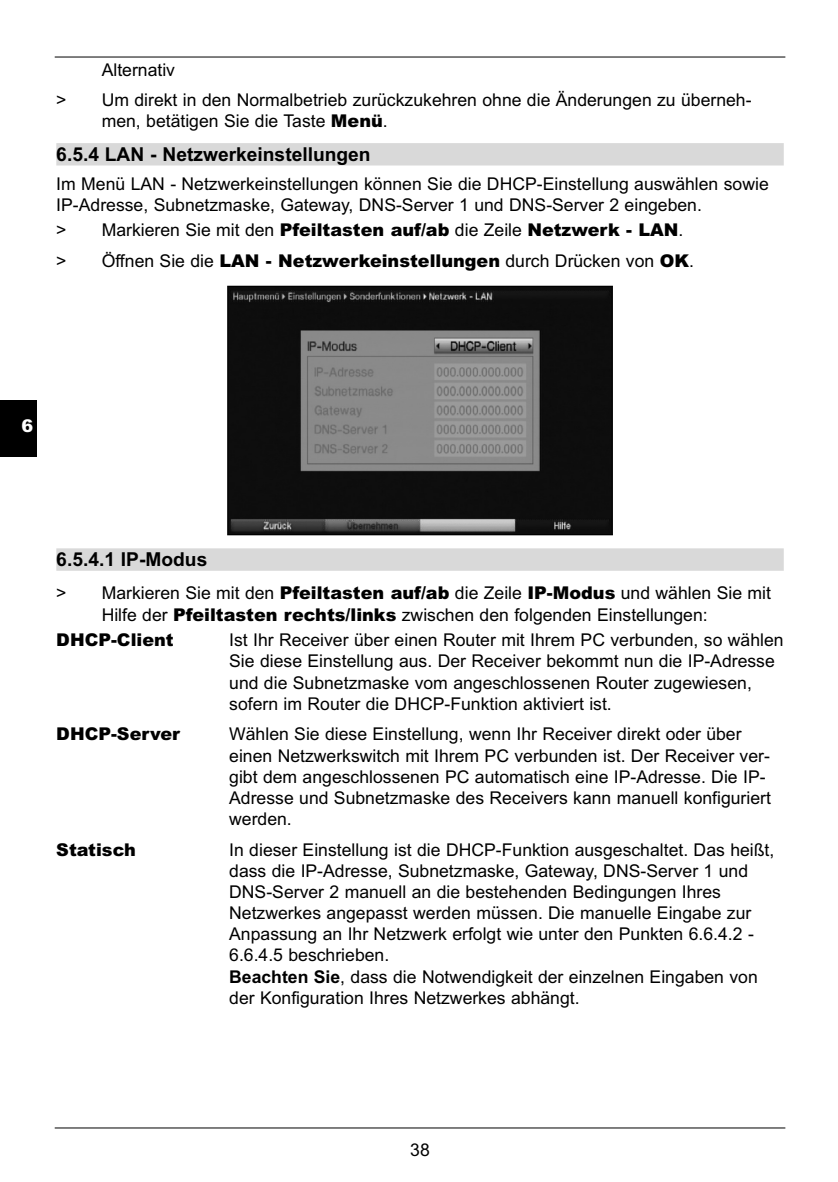
<style>
.page{position:relative;width:838px;height:1182px;background:#fff}
.page>*{position:absolute;margin:0;border:0;box-sizing:border-box;transform-origin:0 0}
.t1{font:700 19.2px "Arial";color:#000}
.t2{font:17.6px/21.2px "Arial";color:#000}
.t3{font:900 17.6px "Arial";color:#000}
.t4{font:900 17.6px "Arial";color:#fff}
.s1{font-weight:900}
.s2{font-weight:700}
</style>
<div class="page">
<div style="left:56px;top:143px;width:727px;height:22px;background:#d9d9d9"></div>
<div style="left:56px;top:548px;width:727px;height:22px;background:#d9d9d9"></div>
<img style="left:229px;top:288px;width:382px;height:245px">
<div style="left:227px;top:286px;width:386px;height:249px;border:1px solid #000"></div>
<hr style="left:55px;top:57px;width:730px;height:1px;background:#000">
<hr style="left:55px;top:1127px;width:730px;height:1px;background:#000">
<div style="left:0;top:399px;width:37px;height:57px;background:#000"></div>
<p class="t2" style="left:56px;top:56px;width:696px;line-height:30.2px;text-indent:45px">Alternativ<br>&gt; Um direkt in den Normalbetrieb zurückzukehren ohne die Änderungen zu überneh-</p>
<p class="t2" style="left:102px;top:112px;width:287px">men, betätigen Sie die Taste <span class="s1">Menü</span>.</p>
<p class="t1" style="left:56px;top:147px;width:316px">6.5.4 LAN - Netzwerkeinstellungen</p>
<p class="t2" style="left:56px;top:175px;width:714px">Im Menü LAN - Netzwerkeinstellungen können Sie die DHCP-Einstellung auswählen sowie<br>IP-Adresse, Subnetzmaske, Gateway, DNS-Server 1 und DNS-Server 2 eingeben.</p>
<p class="t2" style="left:56px;top:217px;width:639px;line-height:30.2px">&gt; Markieren Sie mit den <span class="s1">Pfeiltasten auf/ab</span> die Zeile <span class="s1">Netzwerk - LAN</span>. &gt; Öffnen Sie die <span class="s1">LAN - Netzwerkeinstellungen</span> durch Drücken von <span class="s1">OK</span>.</p>
<p class="t4" style="left:22px;top:420px;width:13px">6</p>
<p class="t1" style="left:56px;top:552px;width:152px">6.5.4.1 IP-Modus</p>
<p class="t2" style="left:102px;top:584px;width:670px;text-indent:-45px">&gt; Markieren Sie mit den <span class="s1">Pfeiltasten auf/ab</span> die Zeile <span class="s1">IP-Modus</span> und wählen Sie mit<br>Hilfe der <span class="s1">Pfeiltasten rechts/links</span> zwischen den folgenden Einstellungen:</p>
<p class="t3" style="left:56px;top:633px;width:119px">DHCP-Client</p>
<p class="t2" style="left:229px;top:631px;width:556px">Ist Ihr Receiver über einen Router mit Ihrem PC verbunden, so wählen Sie diese Einstellung aus. Der Receiver bekommt nun die IP-Adresse und die Subnetzmaske vom angeschlossenen Router zugewiesen, sofern im Router die DHCP-Funktion aktiviert ist.</p>
<p class="t3" style="left:56px;top:727px;width:125px">DHCP-Server</p>
<p class="t2" style="left:229px;top:725px;width:543px">Wählen Sie diese Einstellung, wenn Ihr Receiver direkt oder über einen Netzwerkswitch mit Ihrem PC verbunden ist. Der Receiver ver&shy;gibt dem angeschlossenen PC automatisch eine IP-Adresse. Die IP-Adresse und Subnetzmaske des Receivers kann manuell konfiguriert werden.</p>
<p class="t3" style="left:56px;top:843px;width:81px">Statisch</p>
<p class="t2" style="left:229px;top:840px;width:546px">In dieser Einstellung ist die DHCP-Funktion ausgeschaltet. Das heißt, dass die IP-Adresse, Subnetzmaske, Gateway, DNS-Server 1 und DNS-Server 2 manuell an die bestehenden Bedingungen Ihres Netzwerkes angepasst werden müssen. Die manuelle Eingabe zur Anpassung an Ihr Netzwerk erfolgt wie unter den Punkten 6.6.4.2 - 6.6.4.5 beschrieben.<br><span class="s2">Beachten Sie</span>, dass die Notwendigkeit der einzelnen Eingaben von der Konfiguration Ihres Netzwerkes abhängt.</p>
<p class="t2" style="left:410px;top:1140px;width:21px">38</p>
</div>
